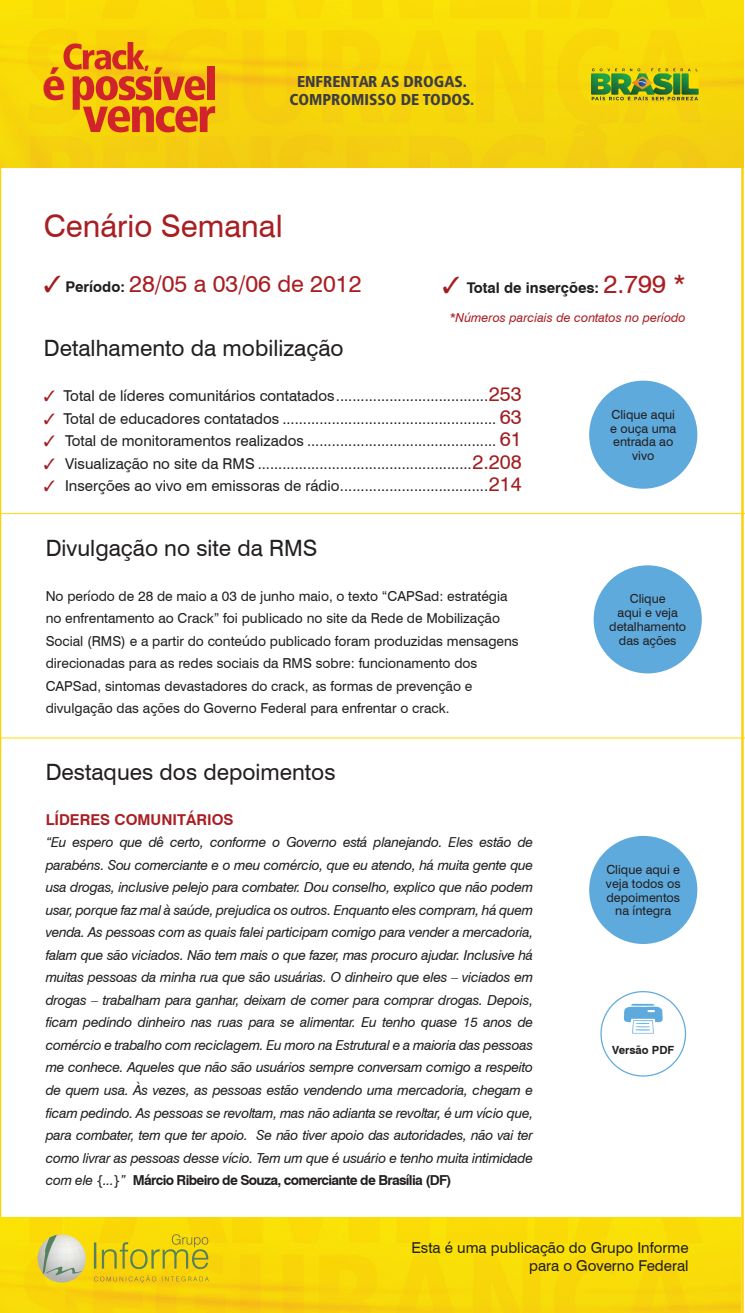
<style>
.page{position:relative;width:745px;height:1313px;background:#fff}
.page>*{position:absolute;margin:0;border:0;box-sizing:border-box;transform-origin:0 0}
.t1{font:900 condensed 45px "Frutiger";color:#d1232a}
.t2{font:30.88px "Swiss 721 BT";color:#a91e22}
.t3{font:23.25px "Swiss 721 BT";color:#a91e22}
.t4{font:22.5px "Swiss 721 BT";color:#231f20}
.t5{font:900 condensed 15.75px/18.1px "Frutiger";color:#3e3e3f;text-align:center}
.t6{font:15px/18px "Swiss 721 BT";color:#231f20;text-align:right}
.t7{font:700 15px "Swiss 721 BT";color:#a91e22}
.t8{font:700 14.75px "Swiss 721 BT";color:#231f20}
.t9{font:italic 13.75px/22.5px "Swiss 721 BT";letter-spacing:-.02em;color:#231f20;text-align:justify}
.t10{font:13.75px/22.5px "Swiss 721 BT";color:#231f20}
.t11{font:12.5px/13.8px "Swiss 721 BT";color:#231f20;text-align:center}
.t12{font:italic 12.5px "Swiss 721 BT";color:#a91e22}
.t13{font:700 11.25px "Swiss 721 BT";color:#231f20}
.s1{color:#a21d20}
.s2{font-weight:700;font-size:14.75px;color:#231f20}
.s3{font-weight:400;font-size:25.38px;color:#a91e22}
.s4{font-size:20px;color:#a21d20}
.s5{font-weight:700;font-style:normal}
</style>
<div class="page">
<hr style="left:1px;top:513px;width:743px;height:1px;background:#ffdc01">
<hr style="left:1px;top:737px;width:743px;height:1px;background:#ffdc01">
<hr style="left:0;top:0;width:1px;height:1312px;background:#fad209">
<hr style="left:740px;top:0;width:3px;height:1312px;background:#fad209">
<img style="left:0;top:0;width:743px;height:168px">
<svg style="left:63px;top:42px;width:152px;height:90px;background:#e78b17"></svg>
<svg style="left:590px;top:68px;width:108px;height:32px;background:#88a524"></svg>
<img style="left:0;top:1218px;width:740px;height:94px">
<svg style="left:94px;top:1234px;width:114px;height:35px;background:#d9c618"></svg>
<svg style="left:94px;top:1275px;width:115px;height:7px"></svg>
<svg style="left:38px;top:1234px;width:48px;height:48px;background:#cfcd9a"></svg>
<div style="left:588px;top:836px;width:109px;height:108px;background:#5faadc;border-radius:50%"></div>
<div style="left:593px;top:565px;width:108px;height:108px;background:#5faadc;border-radius:50%"></div>
<svg style="left:623px;top:1003px;width:39px;height:30px"></svg>
<div style="left:588px;top:380px;width:109px;height:109px;background:#5faadc;border-radius:50%"></div>
<h1 class="t1" style="left:42px;top:57px;width:26px">é</h1>
<p class="t5" style="left:289px;top:72px;width:186px">ENFRENTAR AS DROGAS.<br>COMPROMISSO DE TODOS.</p>
<h2 class="t2" style="left:44px;top:208px;width:240px">Cenário Semanal</h2>
<h3 class="t3" style="left:44px;top:269px;width:319px"><span class="s1">✓</span> <span class="s2">Período:</span> 28/05 a 03/06 de 2012</h3>
<p class="t8" style="left:442px;top:279px;width:244px"><span class="s1">✓</span> Total de inserções: <span class="s3">2.799 *</span></p>
<p class="t12" style="left:449px;top:310px;width:238px">*Números parciais de contatos no período</p>
<h3 class="t4" style="left:44px;top:335px;width:301px">Detalhamento da mobilização</h3>
<p class="t6" style="left:44px;top:387px;width:479px"><span class="s1">✓</span> Total de líderes comunitários contatados.....................................<span class="s4">253</span></p>
<p class="t6" style="left:44px;top:409px;width:479px"><span class="s1">✓</span> Total de educadores contatados .................................................... <span class="s4">63</span></p>
<p class="t6" style="left:44px;top:432px;width:479px"><span class="s1">✓</span> Total de monitoramentos realizados .............................................. <span class="s4">61</span></p>
<p class="t6" style="left:44px;top:454px;width:479px"><span class="s1">✓</span> Visualização no site da RMS ....................................................<span class="s4">2.208</span></p>
<p class="t6" style="left:44px;top:477px;width:479px"><span class="s1">✓</span> Inserções ao vivo em emissoras de rádio....................................<span class="s4">214</span></p>
<h3 class="t4" style="left:46px;top:534px;width:273px">Divulgação no site da RMS</h3>
<p class="t10" style="left:46px;top:584px;width:474px">No período de 28 de maio a 03 de junho maio, o texto “CAPSad: estratégia no enfrentamento ao Crack” foi publicado no site da Rede de Mobilização Social (RMS) e a partir do conteúdo publicado foram produzidas mensagens direcionadas para as redes sociais da RMS sobre: funcionamento dos CAPSad, sintomas devastadores do crack, as formas de prevenção e divulgação das ações do Governo Federal para enfrentar o crack.</p>
<h3 class="t4" style="left:46px;top:758px;width:291px">Destaques dos depoimentos</h3>
<p class="t7" style="left:46px;top:810px;width:189px">Líderes Comunitários</p>
<p class="t9" style="left:46px;top:831px;width:488px">“Eu espero que dê certo, conforme o Governo está planejando. Eles estão de parabéns. Sou comerciante e o meu comércio, que eu atendo, há muita gente que usa drogas, inclusive pelejo para combater. Dou conselho, explico que não podem usar, porque faz mal à saúde, prejudica os outros. Enquanto eles compram, há quem venda. As pessoas com as quais falei participam comigo para vender a mercadoria, falam que são viciados. Não tem mais o que fazer, mas procuro ajudar. Inclusive há muitas pessoas da minha rua que são usuárias. O dinheiro que eles – viciados em drogas – trabalham para ganhar, deixam de comer para comprar drogas. Depois, ficam pedindo dinheiro nas ruas para se alimentar. Eu tenho quase 15 anos de comércio e trabalho com reciclagem. Eu moro na Estrutural e a maioria das pessoas me conhece. Aqueles que não são usuários sempre conversam comigo a respeito de quem usa. Às vezes, as pessoas estão vendendo uma mercadoria, chegam e ficam pedindo. As pessoas se revoltam, mas não adianta se revoltar, é um vício que, para combater, tem que ter apoio. Se não tiver apoio das autoridades, não vai ter como livrar as pessoas desse vício. Tem um que é usuário e tenho muita intimidade com ele {...}” <span class="s5">Márcio Ribeiro de Souza, comerciante de Brasília (DF)</span></p>
<p class="t11" style="left:609px;top:407px;width:68px">Clique aqui e ouça uma entrada ao vivo</p>
<p class="t11" style="left:609px;top:592px;width:78px">Clique<br>aqui e veja detalhamento das ações</p>
<p class="t11" style="left:605px;top:862px;width:76px">Clique aqui e veja todos os depoimentos na íntegra</p>
<p class="t13" style="left:611px;top:1042px;width:64px">Versão PDF</p>
<p class="t6" style="left:411px;top:1238px;width:278px">Esta é uma publicação do Grupo Informe para o Governo Federal</p>
</div>
